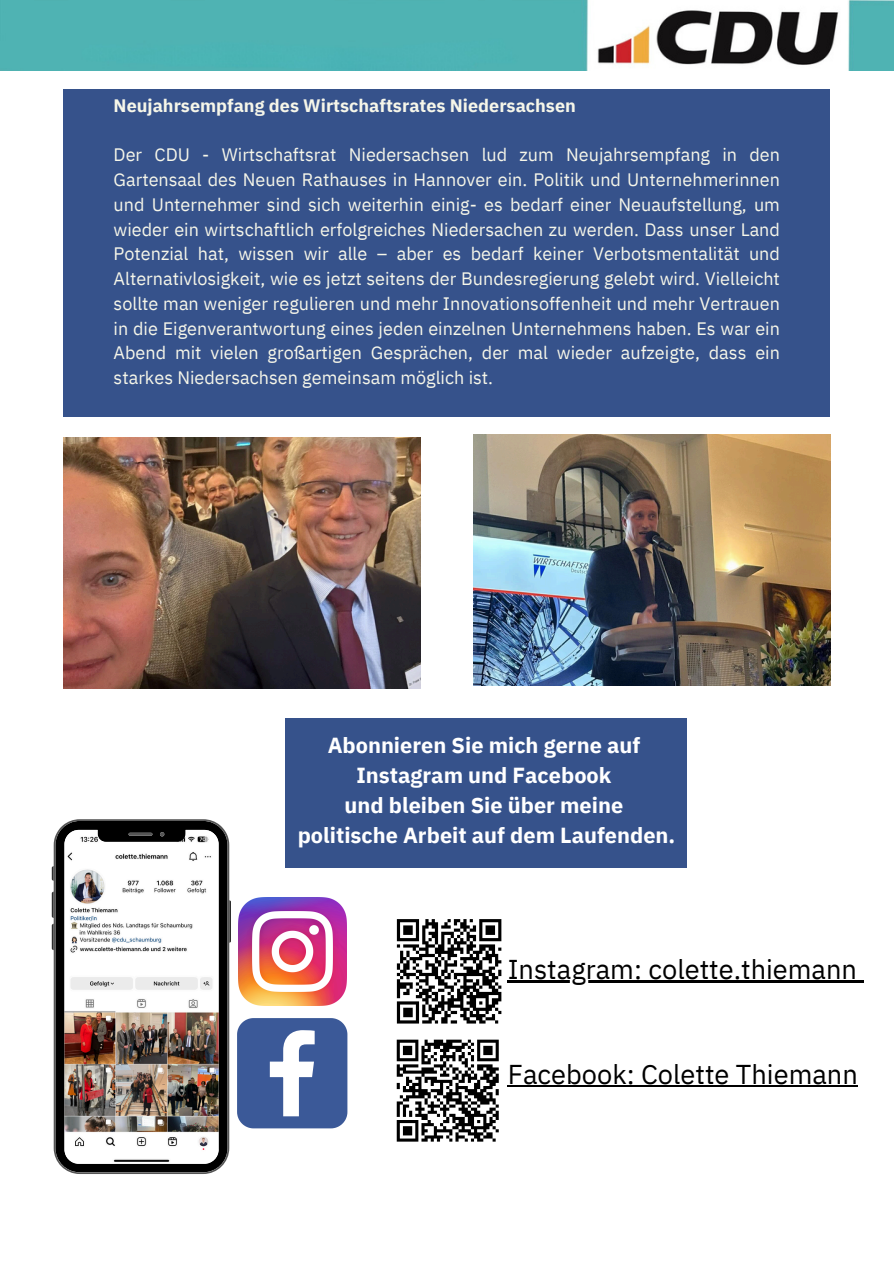
<style>
.page{position:relative;width:894px;height:1264px;background:#fff}
.page>*{position:absolute;margin:0;border:0;box-sizing:border-box;transform-origin:0 0}
.t1{font:27.15px "IBM Plex Sans";color:#000}
.t2{font:700 21.75px/29.8px "IBM Plex Sans";color:#fff;text-align:center}
.t3{font:18px/24.8px "IBM Plex Sans";color:#f6f6e9;text-align:justify}
.t4{font:700 18px "IBM Plex Sans";color:#f6f6e9}
</style>
<div class="page">
<img style="left:63px;top:437px;width:357px;height:251px">
<img style="left:0;top:0;width:893px;height:71px">
<svg style="left:52px;top:866px;width:2px;height:14px"></svg>
<svg style="left:52px;top:891px;width:2px;height:59px"></svg>
<svg style="left:229px;top:900px;width:2px;height:42px"></svg>
<img style="left:54px;top:819px;width:175px;height:354px">
<img style="left:239px;top:897px;width:108px;height:108px">
<svg style="left:237px;top:1018px;width:110px;height:110px"></svg>
<svg style="left:396px;top:1039px;width:103px;height:103px"></svg>
<svg style="left:396px;top:919px;width:106px;height:105px"></svg>
<div style="left:285px;top:718px;width:402px;height:149px;background:#36528b"></div>
<div style="left:63px;top:89px;width:766px;height:328px;background:#36528b"></div>
<img style="left:473px;top:435px;width:357px;height:251px">
<hr style="left:507px;top:980px;width:349px;height:2px;background:#000">
<svg style="left:856px;top:980px;width:7px;height:2px"></svg>
<hr style="left:507px;top:1085px;width:350px;height:1px;background:#000">
<p class="t4" style="left:114px;top:93px;width:463px">Neujahrsempfang des Wirtschaftsrates Niedersachsen</p>
<p class="t3" style="left:114px;top:142px;width:667px">Der CDU - Wirtschaftsrat Niedersachsen lud zum Neujahrsempfang in den Gartensaal des Neuen Rathauses in Hannover ein. Politik und Unternehmerinnen und Unternehmer sind sich weiterhin einig- es bedarf einer Neuaufstellung, um wieder ein wirtschaftlich erfolgreiches Niedersachen zu werden. Dass unser Land Potenzial hat, wissen wir alle – aber es bedarf keiner Verbotsmentalität und Alternativlosigkeit, wie es jetzt seitens der Bundesregierung gelebt wird. Vielleicht sollte man weniger regulieren und mehr Innovationsoffenheit und mehr Vertrauen in die Eigenverantwortung eines jeden einzelnen Unternehmens haben. Es war ein Abend mit vielen großartigen Gesprächen, der mal wieder aufzeigte, dass ein starkes Niedersachsen gemeinsam möglich ist.</p>
<h3 class="t2" style="left:297px;top:729px;width:379px">Abonnieren Sie mich gerne auf<br>Instagram und Facebook<br>und bleiben Sie über meine politische Arbeit auf dem Laufenden.</h3>
<p class="t1" style="left:507px;top:950px;width:351px">Instagram: colette.thiemann</p>
<h2 class="t1" style="left:507px;top:1055px;width:351px">Facebook: Colette Thiemann</h2>
</div>
